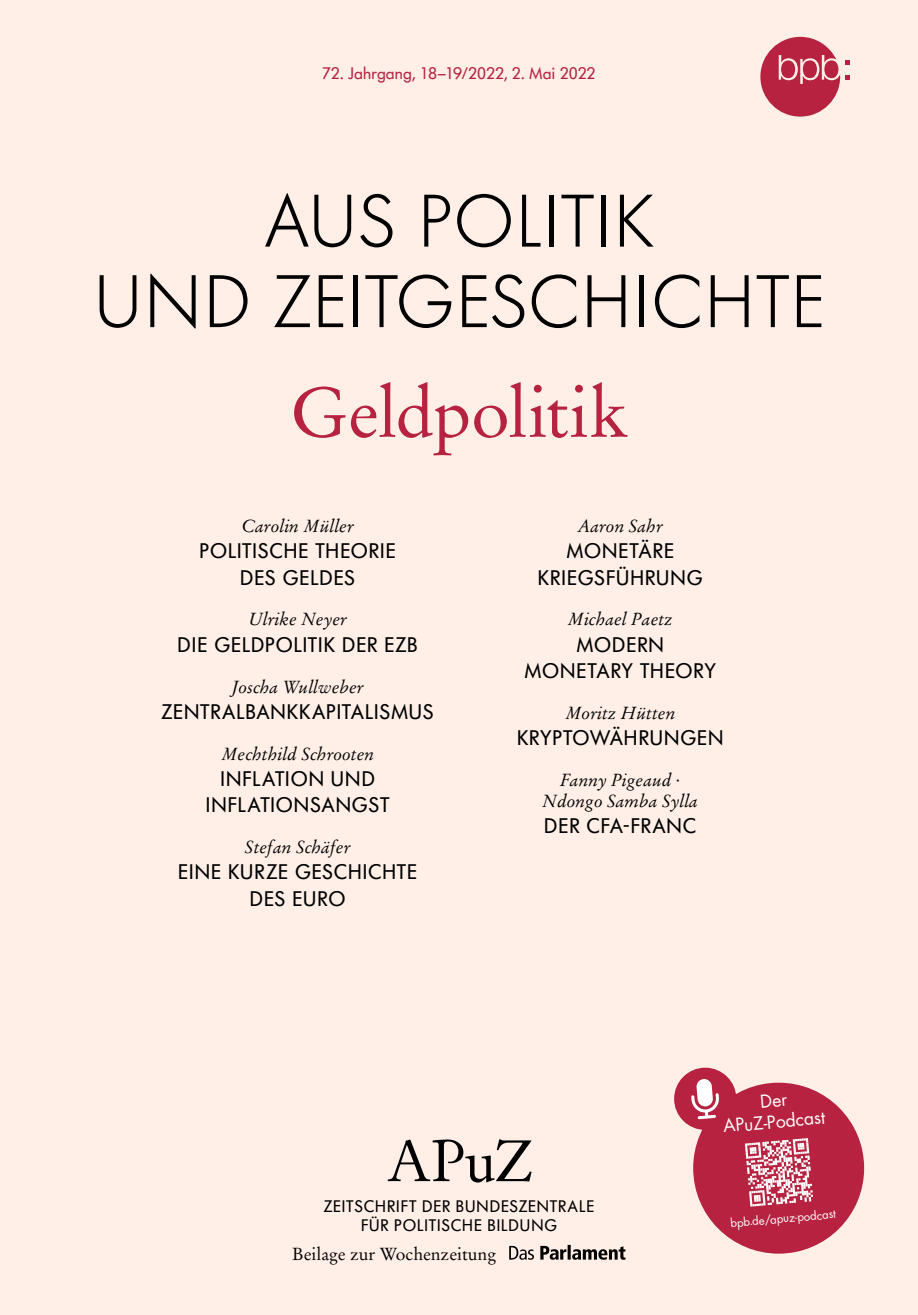
<style>
.page{position:relative;width:918px;height:1315px;background:#ffefe7}
.page>*{position:absolute;margin:0;border:0;box-sizing:border-box;transform-origin:0 0}
.U1_Schriftzug_APuZ{font:300 73.5px/80.5px "Futura BQ";letter-spacing:.01em;color:#000;text-align:center}
.U1_Schwerpunktthema{font:70px "Stempel Garamond LT";letter-spacing:-.015em;color:#b6223f}
.U1_Titel{font:21px/26.2px "Futura BQ";letter-spacing:.045em;color:#000;text-align:center}
.U1_Autor{font:italic 17.5px/21px "Stempel Garamond LT";color:#000;text-align:center}
.STANDARD{font:17.5px "Stempel Garamond LT";color:#000}
.t1{font:17.5px/21px "Futura";color:#fff;text-align:center}
.STANDARD_Futura{font:16.62px/19.9px "Futura BQ";letter-spacing:.055em;color:#000;text-align:center}
.U1_Ausgabe{font:16.62px "Futura BQ";letter-spacing:.005em;color:#b6223f}
.t2{font:11.38px "Futura";color:#fff}
</style>
<div class="page">
<svg style="left:760px;top:37px;width:89px;height:80px"></svg>
<svg style="left:388px;top:1139px;width:143px;height:43px"></svg>
<svg style="left:540px;top:1244px;width:85px;height:15px"></svg>
<svg style="left:509px;top:1245px;width:25px;height:14px"></svg>
<div style="left:693px;top:1082px;width:171px;height:171px;background:#b6223f;border-radius:50%"></div>
<div style="left:674px;top:1067px;width:62px;height:63px;background:#b6223f;border-radius:50%"></div>
<svg style="left:691px;top:1079px;width:28px;height:40px"></svg>
<svg style="left:745px;top:1138px;width:68px;height:68px"></svg>
<p class="U1_Ausgabe" style="left:322px;top:63px;width:275px">72. Jahrgang, 18–19/2022, 2. Mai 2022</p>
<p class="U1_Schriftzug_APuZ" style="left:94px;top:181px;width:732px">AUS POLITIK<br>UND ZEITGESCHICHTE</p>
<p class="U1_Schwerpunktthema" style="left:290px;top:370px;width:340px">Geldpolitik</p>
<p class="U1_Autor" style="left:241px;top:515px;width:114px">Carolin Müller</p>
<p class="U1_Titel" style="left:200px;top:538px;width:198px">POLITISCHE THEORIE<br>DES GELDES</p>
<p class="U1_Autor" style="left:248px;top:609px;width:100px">Ulrike Neyer</p>
<p class="U1_Titel" style="left:178px;top:631px;width:242px">DIE GELDPOLITIK DER EZB</p>
<p class="U1_Autor" style="left:232px;top:676px;width:134px">Joscha Wullweber</p>
<p class="U1_Titel" style="left:161px;top:698px;width:274px">ZENTRALBANKKAPITALISMUS</p>
<p class="U1_Autor" style="left:221px;top:743px;width:155px">Mechthild Schrooten</p>
<p class="U1_Titel" style="left:206px;top:765px;width:185px">INFLATION UND<br>INFLATIONSANGST</p>
<p class="U1_Autor" style="left:245px;top:836px;width:107px">Stefan Schäfer</p>
<p class="U1_Titel" style="left:178px;top:858px;width:240px">EINE KURZE GESCHICHTE<br>DES EURO</p>
<p class="U1_Autor" style="left:578px;top:515px;width:87px">Aaron Sahr</p>
<p class="U1_Titel" style="left:538px;top:538px;width:166px">MONETÄRE<br>KRIEGSFÜHRUNG</p>
<p class="U1_Autor" style="left:567px;top:609px;width:107px">Michael Paetz</p>
<p class="U1_Titel" style="left:524px;top:631px;width:193px">MODERN<br>MONETARY THEORY</p>
<p class="U1_Autor" style="left:565px;top:702px;width:112px">Moritz Hütten</p>
<p class="U1_Titel" style="left:517px;top:724px;width:208px">KRYPTOWÄHRUNGEN</p>
<p class="U1_Autor" style="left:542px;top:769px;width:157px">Fanny Pigeaud ·<br>Ndongo Samba Sylla</p>
<p class="U1_Titel" style="left:544px;top:812px;width:153px">DER CFA-FRANC</p>
<p class="t1" style="left:720px;top:1094px;width:104px;rotate:-5deg">Der<br>APuZ-Podcast</p>
<p class="STANDARD_Futura" style="left:324px;top:1195px;width:272px">ZEITSCHRIFT DER BUNDESZENTRALE<br>FÜR POLITISCHE BILDUNG</p>
<p class="STANDARD" style="left:292px;top:1243px;width:205px">Beilage zur Wochenzeitung</p>
<p class="t2" style="left:730px;top:1215px;width:107px;rotate:-5deg">bpb.de/apuz-podcast</p>
</div>
